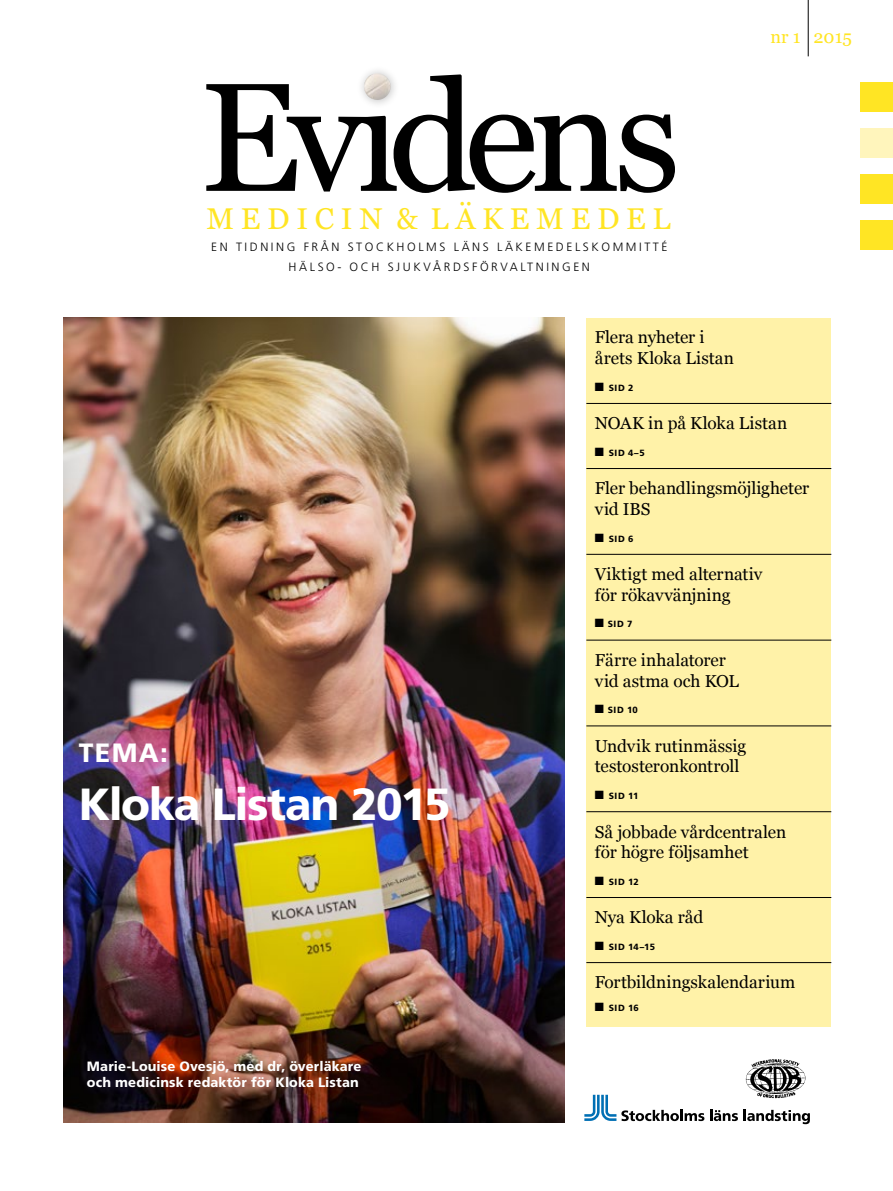
<style>
.page{position:relative;width:893px;height:1191px;background:#fff}
.page>*{position:absolute;margin:0;border:0;box-sizing:border-box;transform-origin:0 0}
.t1{font:800 45px "Frutiger SLLOTF";letter-spacing:-.03em;color:#fff}
.t2{font:30px "Georgia";letter-spacing:.225em;color:#ffe524}
.t3{font:800 26.4px "Frutiger SLLOTF";color:#fff}
.t4{font:18px "Georgia";color:#ffe524}
.t5{font:17.25px/20.7px "Georgia";color:#000}
.t6{font:800 13.5px/16.2px "Frutiger SLLOTF";letter-spacing:.01em;color:#fff}
.t7{font:300 12px/19.5px "Frutiger SLLOTF";letter-spacing:.215em;color:#000}
.t8{font:800 9px "Frutiger SLLOTF";letter-spacing:.025em;color:#000}
</style>
<div class="page">
<div style="left:860px;top:82px;width:33px;height:30px;background:#ffe524"></div>
<div style="left:860px;top:128px;width:33px;height:30px;background:#fff5bc"></div>
<div style="left:860px;top:174px;width:33px;height:30px;background:#ffe524"></div>
<div style="left:860px;top:220px;width:33px;height:30px;background:#ffe524"></div>
<hr style="left:808px;top:0;width:1px;height:56px;background:#000">
<svg style="left:206px;top:74px;width:469px;height:119px"></svg>
<svg style="left:584px;top:1094px;width:120px;height:27px"></svg>
<svg style="left:710px;top:1109px;width:100px;height:15px"></svg>
<div style="left:356px;top:65px;width:44px;height:45px;background:#000;opacity:.25"></div>
<img style="left:364px;top:73px;width:13px;height:23px">
<img style="left:64px;top:318px;width:500px;height:805px">
<div style="left:586px;top:318px;width:245px;height:708px;background:#fff2a8"></div>
<svg style="left:746px;top:1059px;width:60px;height:39px"></svg>
<hr style="left:586px;top:403px;width:245px;height:1px;background:#000">
<hr style="left:586px;top:468px;width:245px;height:1px;background:#000">
<hr style="left:586px;top:554px;width:245px;height:1px;background:#000">
<hr style="left:586px;top:640px;width:245px;height:1px;background:#000">
<hr style="left:586px;top:725px;width:245px;height:1px;background:#000">
<hr style="left:586px;top:811px;width:245px;height:1px;background:#000">
<hr style="left:586px;top:897px;width:245px;height:1px;background:#000">
<hr style="left:586px;top:962px;width:245px;height:1px;background:#000">
<h2 class="t2" style="left:206px;top:200px;width:466px">MEDICIN &amp; LÄKEMEDEL</h2>
<p class="t7" style="left:211px;top:238px;width:58px">EN TIDNIN</p>
<p class="t7" style="left:287px;top:238px;width:382px">G FRÅN STOCKHOLMS LÄNS LÄKE ME DE LS KOMMITTÉ<br>HÄLS O- OCH S JUKVÅRDS FÖRVALTNINGE N</p>
<p class="t4" style="left:770px;top:26px;width:83px">nr 1 2015</p>
<h3 class="t3" style="left:79px;top:736px;width:91px">TEMA:</h3>
<h1 class="t1" style="left:79px;top:777px;width:373px">Kloka Listan 2015</h1>
<p class="t6" style="left:87px;top:1057px;width:276px">Marie-Louise Ovesjö, med dr, överläkare och medicinsk redaktör för Kloka Listan</p>
<p class="t5" style="left:595px;top:327px;width:141px">Flera nyheter i årets Kloka Listan</p>
<p class="t8" style="left:595px;top:382px;width:40px">■ sid 2</p>
<p class="t5" style="left:595px;top:413px;width:194px">NOAK in på Kloka Listan</p>
<p class="t8" style="left:595px;top:447px;width:20px">■ SID</p>
<p class="t8" style="left:628px;top:447px;width:18px">4–5</p>
<p class="t5" style="left:595px;top:478px;width:216px">Fler behandlingsmöjligheter vid IBS</p>
<p class="t8" style="left:595px;top:533px;width:20px">■ SID</p>
<p class="t8" style="left:628px;top:533px;width:7px">6</p>
<p class="t5" style="left:595px;top:564px;width:169px">Viktigt med alternativ för rökavvänjning</p>
<p class="t8" style="left:595px;top:619px;width:19px">■ SID</p>
<p class="t8" style="left:627px;top:619px;width:7px">7</p>
<p class="t5" style="left:595px;top:650px;width:146px">Färre inhalatorer vid astma och KOL</p>
<p class="t8" style="left:595px;top:704px;width:19px">■ SID</p>
<p class="t8" style="left:627px;top:704px;width:12px">10</p>
<p class="t5" style="left:595px;top:736px;width:153px">Undvik rutinmässig testosteronkontroll</p>
<p class="t8" style="left:595px;top:790px;width:20px">■ SID</p>
<p class="t8" style="left:628px;top:790px;width:12px">11</p>
<p class="t5" style="left:595px;top:821px;width:193px">Så jobbade vårdcentralen för högre följsamhet</p>
<p class="t8" style="left:595px;top:876px;width:20px">■ SID</p>
<p class="t8" style="left:628px;top:876px;width:12px">12</p>
<p class="t5" style="left:595px;top:907px;width:110px">Nya Kloka råd</p>
<p class="t8" style="left:595px;top:941px;width:20px">■ SID</p>
<p class="t8" style="left:628px;top:941px;width:28px">14–15</p>
<p class="t5" style="left:595px;top:972px;width:202px">Fortbildningskalendarium</p>
<p class="t8" style="left:595px;top:1002px;width:45px">■ sid 16</p>
</div>
